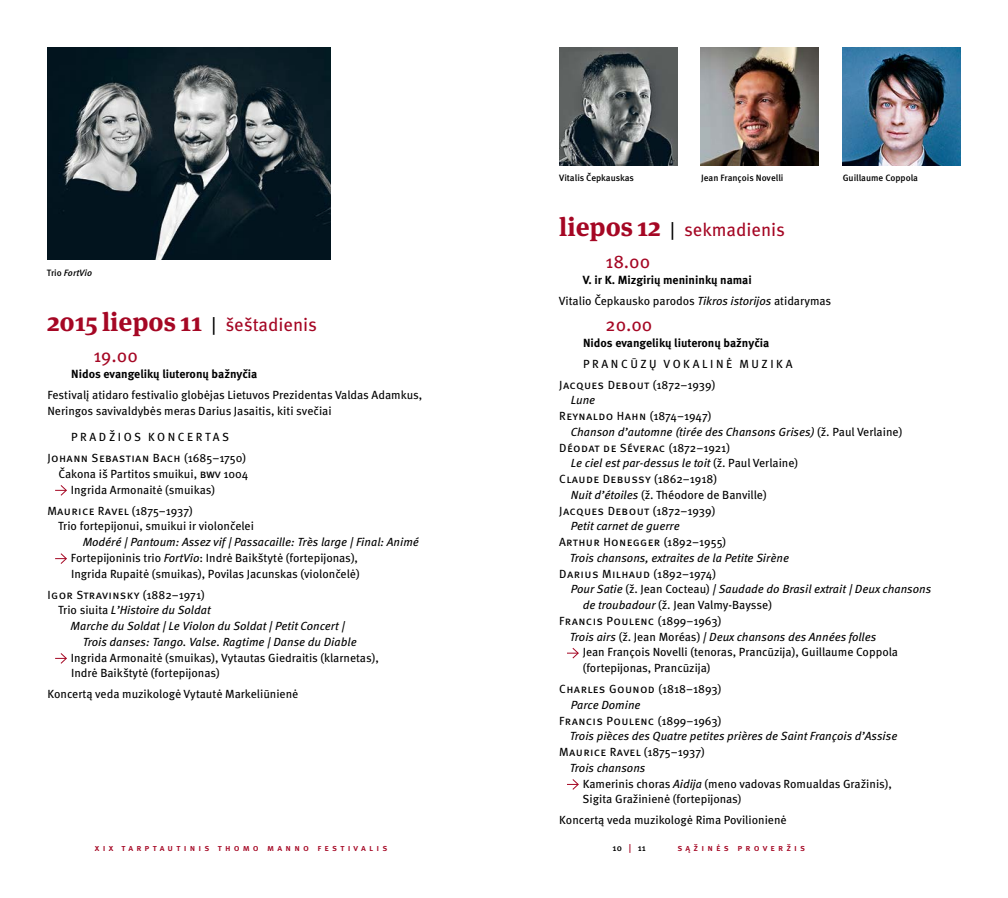
<style>
.page{position:relative;width:1008px;height:898px;background:#fff}
.page>*{position:absolute;margin:0;border:0;box-sizing:border-box;transform-origin:0 0}
.t1{font:700 26.25px "Meta Serif Pro";color:#a50724}
.t2{font:18.3px/31.5px "Meta Pro";color:#a50724}
.t3{font:11.85px/15.8px "Meta Pro";color:#000}
.t4{font:italic 11.85px "Meta Pro";color:#000}
.t5{font:11.85px "Meta Pro";letter-spacing:.025em;color:#000}
.t6{font:700 11.85px "Meta Pro";color:#000}
.t7{font:11.85px "Meta Pro";letter-spacing:.02em;color:#000}
.t8{font:11.85px/21px "Meta Pro";letter-spacing:.035em;color:#000;text-align:center}
.t9{font:11.85px "Meta Pro";letter-spacing:.03em;color:#000}
.t10{font:11.85px/21px "Meta Pro";letter-spacing:.21em;color:#000}
.t11{font:500 9.15px "Meta Pro";color:#000}
.t12{font:500 9.15px "Meta Pro";letter-spacing:.345em;color:#a50724}
.t13{font:italic 500 9.15px "Meta Pro";color:#000}
.s1{font-style:normal}
.s2{font-family:"Meta Pro";font-weight:400;font-size:18.3px;color:#000}
.s3{font-family:"Meta Pro";font-weight:400;font-size:18.3px}
.s4{font-style:italic}
.s5{font-family:"Meta Serif Pro";font-weight:700;font-size:26.25px}
.s6{color:#000}
.s7{font-weight:700}
.s8{color:#a50724}
</style>
<div class="page">
<svg style="left:55px;top:485px;width:12px;height:11px"></svg>
<svg style="left:55px;top:553px;width:12px;height:11px"></svg>
<svg style="left:55px;top:653px;width:12px;height:11px"></svg>
<img style="left:47px;top:47px;width:284px;height:213px">
<img style="left:701px;top:47px;width:118px;height:118px">
<img style="left:559px;top:47px;width:118px;height:118px">
<img style="left:843px;top:47px;width:118px;height:118px">
<svg style="left:567px;top:648px;width:12px;height:11px"></svg>
<svg style="left:567px;top:779px;width:12px;height:11px"></svg>
<p class="t13" style="left:47px;top:267px;width:47px"><span class="s1">Trio</span> FortVio</p>
<h1 class="t1" style="left:47px;top:301px;width:271px">2015 liepos 11 <span class="s2">|</span> <span class="s3">šeštadienis</span></h1>
<h2 class="t2" style="left:94px;top:341px;width:46px">19.00</h2>
<p class="t6" style="left:71px;top:366px;width:188px">Nidos evangelikų liuteronų bažnyčia</p>
<p class="t3" style="left:47px;top:387px;width:376px">Festivalį atidaro festivalio globėjas Lietuvos Prezidentas Valdas Adamkus,<br>Neringos savivaldybės meras Darius Jasaitis, kiti svečiai</p>
<p class="t8" style="left:47px;top:427px;width:200px">PRADŽIOS KONCERTAS<br>Johann Sebastian Bach (1685–1750)</p>
<p class="t3" style="left:71px;top:466px;width:179px;text-indent:-12px">Čakona iš Partitos smuikui, BWV 1004<br>Ingrida Armonaitė (smuikas)</p>
<p class="t3" style="left:58px;top:503px;width:197px;text-indent:-11px">Maurice Ravel (1875–1937)<br>Trio fortepijonui, smuikui ir violončelei</p>
<p class="t3" style="left:71px;top:534px;width:350px;text-indent:12px"><span class="s4">Modéré | Pantoum: Assez vif | Passacaille: Très large | Final: Animé<br></span>Fortepijoninis trio <span class="s4">FortVio</span>: Indrė Baikštytė (fortepijonas),<br>Ingrida Rupaitė (smuikas), Povilas Jacunskas (violončelė)</p>
<p class="t7" style="left:47px;top:587px;width:159px">Igor Stravinsky (1882–1971)</p>
<p class="t4" style="left:58px;top:603px;width:154px"><span class="s1">Trio siuita</span> L’Histoire du Soldat</p>
<p class="t4" style="left:71px;top:618px;width:276px">Marche du Soldat | Le Violon du Soldat | Petit Concert |</p>
<p class="t4" style="left:83px;top:634px;width:276px">Trois danses: Tango. Valse. Ragtime | Danse du Diable</p>
<p class="t3" style="left:71px;top:650px;width:309px">Ingrida Armonaitė (smuikas), Vytautas Giedraitis (klarnetas),<br>Indrė Baikštytė (fortepijonas)</p>
<p class="t3" style="left:47px;top:687px;width:252px">Koncertą veda muzikologė Vytautė Markeliūnienė</p>
<p class="t11" style="left:559px;top:172px;width:76px">Vitalis Čepkauskas</p>
<p class="t11" style="left:701px;top:172px;width:84px">Jean François Novelli</p>
<p class="t11" style="left:843px;top:172px;width:77px">Guillaume Coppola</p>
<h2 class="t2" style="left:605px;top:215px;width:181px;text-indent:-46px"><span class="s5">liepos 12</span> <span class="s6">|</span> sekmadienis<br>18.00</h2>
<p class="t3" style="left:559px;top:269px;width:274px;line-height:21px;text-indent:24px"><span class="s7">V. ir K. Mizgirių menininkų namai<br></span>Vitalio Čepkausko parodos <span class="s4">Tikros istorijos</span> atidarymas</p>
<h2 class="t2" style="left:606px;top:309px;width:48px">20.00</h2>
<p class="t6" style="left:583px;top:335px;width:188px">Nidos evangelikų liuteronų bažnyčia</p>
<p class="t10" style="left:559px;top:353px;width:235px;text-indent:24px">PRANCŪZŲ VOKALINĖ MUZIKA<br>Jacques Debout (1872–1939)</p>
<p class="t4" style="left:571px;top:393px;width:26px">Lune</p>
<p class="t9" style="left:559px;top:408px;width:154px">Reynaldo Hahn (1874–1947)</p>
<p class="t4" style="left:571px;top:424px;width:333px">Chanson d’automne (tirée des Chansons Grises) <span class="s1">(ž. Paul Verlaine)</span></p>
<p class="t7" style="left:559px;top:440px;width:172px">Déodat de Séverac (1872–1921)</p>
<p class="t4" style="left:571px;top:456px;width:229px">Le ciel est par-dessus le toit <span class="s1">(ž. Paul Verlaine)</span></p>
<p class="t5" style="left:559px;top:471px;width:159px">Claude Debussy (1862–1918)</p>
<p class="t3" style="left:571px;top:487px;width:197px"><span class="s4">Nuit d’étoiles</span> (ž. Théodore de Banville)</p>
<p class="t5" style="left:559px;top:503px;width:158px">Jacques Debout (1872–1939)</p>
<p class="t4" style="left:571px;top:519px;width:110px">Petit carnet de guerre</p>
<p class="t5" style="left:559px;top:534px;width:169px">Arthur Honegger (1892–1955)</p>
<p class="t4" style="left:570px;top:550px;width:221px">Trois chansons, extraites de la Petite Sirène</p>
<p class="t5" style="left:559px;top:566px;width:158px">Darius Milhaud (1892–1974)</p>
<p class="t4" style="left:571px;top:582px;width:362px">Pour Satie <span class="s1">(ž. Jean Cocteau)</span> | Saudade do Brasil extrait | Deux chansons</p>
<p class="t3" style="left:583px;top:597px;width:191px"><span class="s4">de troubadour</span> (ž. Jean Valmy-Baysse)</p>
<p class="t5" style="left:559px;top:613px;width:163px">Francis Poulenc (1899–1963)</p>
<p class="t4" style="left:570px;top:629px;width:308px">Trois airs <span class="s1">(ž. Jean Moréas)</span> | Deux chansons des Années folles</p>
<p class="t3" style="left:583px;top:645px;width:317px">Jean François Novelli (tenoras, Prancūzija), Guillaume Coppola</p>
<p class="t3" style="left:583px;top:660px;width:129px">(fortepijonas, Prancūzija)</p>
<p class="t9" style="left:559px;top:681px;width:164px">Charles Gounod (1818–1893)</p>
<p class="t4" style="left:571px;top:697px;width:71px">Parce Domine</p>
<p class="t5" style="left:559px;top:713px;width:163px">Francis Poulenc (1899–1963)</p>
<p class="t4" style="left:570px;top:729px;width:329px">Trois pièces des Quatre petites prières de Saint François d’Assise</p>
<p class="t5" style="left:559px;top:744px;width:147px">Maurice Ravel (1875–1937)</p>
<p class="t3" style="left:583px;top:760px;width:311px;text-indent:-13px"><span class="s4">Trois chansons<br></span>Kamerinis choras <span class="s4">Aidija</span> (meno vadovas Romualdas Gražinis),<br>Sigita Gražinienė (fortepijonas)</p>
<p class="t3" style="left:559px;top:813px;width:229px">Koncertą veda muzikologė Rima Povilionienė</p>
<p class="t12" style="left:95px;top:842px;width:14px">X Ix</p>
<p class="t12" style="left:121px;top:842px;width:268px">tarptautinis Thomo M anno festivalis</p>
<p class="t11" style="left:613px;top:842px;width:35px">10 <span class="s8">|</span> 11</p>
<p class="t12" style="left:677px;top:842px;width:129px">sąžinės proveržis</p>
</div>
